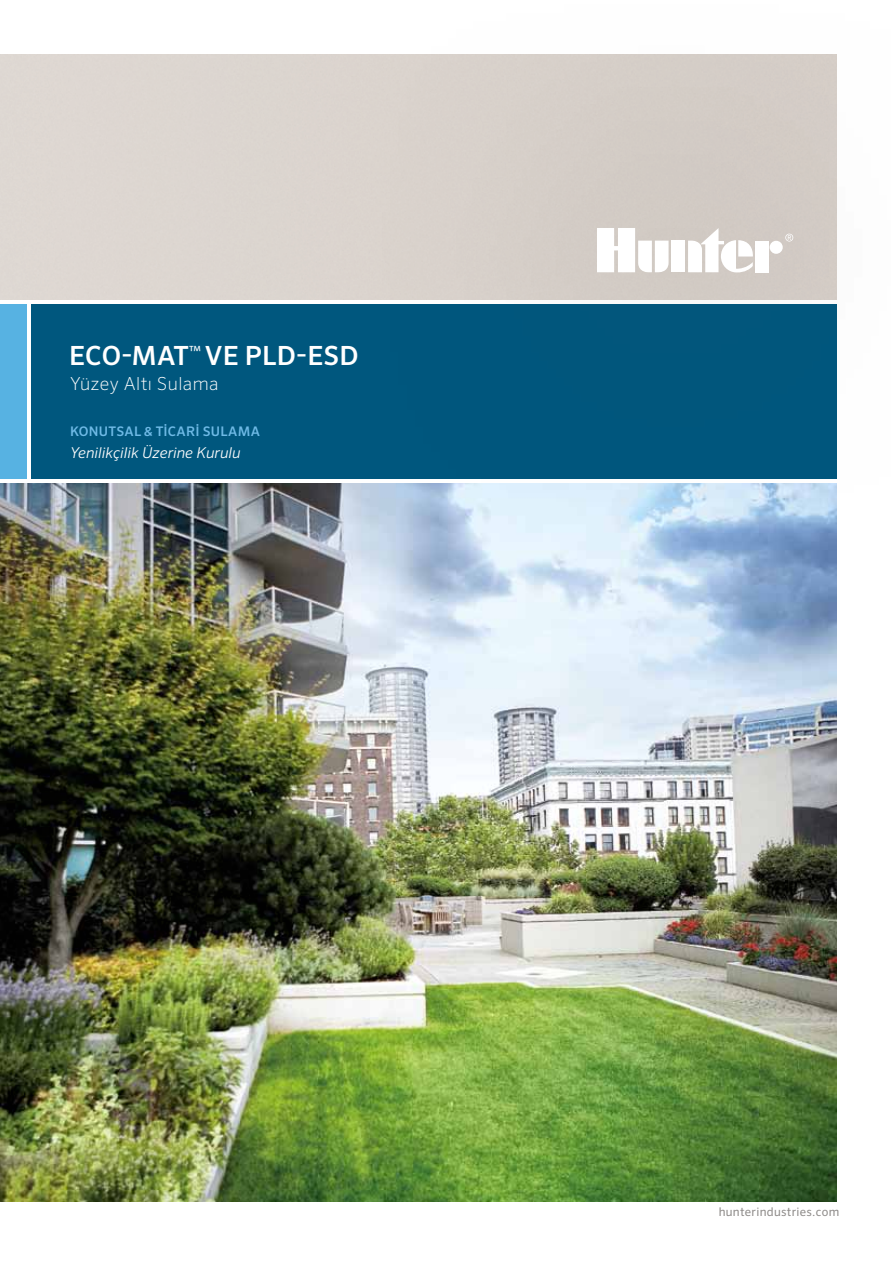
<style>
.page{position:relative;width:891px;height:1269px;background:#fff}
.page>*{position:absolute;margin:0;border:0;box-sizing:border-box;transform-origin:0 0}
.t1{font:500 26.4px "Sero Pro";letter-spacing:.01em;color:#fff}
.t2{font:200 18px "Sero Pro";letter-spacing:.025em;color:#fff}
.t3{font:italic 300 15px "Sero Pro";color:#fff}
.t4{font:500 13.2px "Sero Pro";letter-spacing:.02em;color:#6fbae6}
.t5{font:12px "Sero Pro";letter-spacing:.025em;color:#8c8987}
</style>
<div class="page">
<div style="left:32px;top:304px;width:805px;height:174px;background:#00577e"></div>
<img style="left:0;top:483px;width:837px;height:719px">
<div style="left:0;top:304px;width:27px;height:174px;background:#57b2e2"></div>
<div style="left:379px;top:0;width:512px;height:507px;background:#504d49;opacity:.75"></div>
<svg style="left:785px;top:234px;width:8px;height:8px"></svg>
<div style="left:671px;top:241px;width:14px;height:31px;background:#fff"></div>
<div style="left:770px;top:241px;width:13px;height:13px;background:#fff;border-radius:50%"></div>
<div style="left:755px;top:241px;width:13px;height:31px;background:#fff"></div>
<svg style="left:688px;top:228px;width:65px;height:45px"></svg>
<svg style="left:597px;top:228px;width:72px;height:45px"></svg>
<h1 class="t1" style="left:69px;top:339px;width:291px">ECO-MAT<sup>™</sup> VE PLD-ESD</h1>
<p class="t2" style="left:70px;top:373px;width:150px">Yüzey Altı Sulama</p>
<p class="t4" style="left:70px;top:424px;width:191px">KONUTSAL &amp; TİCARİ SULAMA</p>
<p class="t3" style="left:70px;top:444px;width:172px">Yenilikçilik Üzerine Kurulu</p>
<p class="t5" style="left:719px;top:1205px;width:122px">hunterindustries.com</p>
</div>
